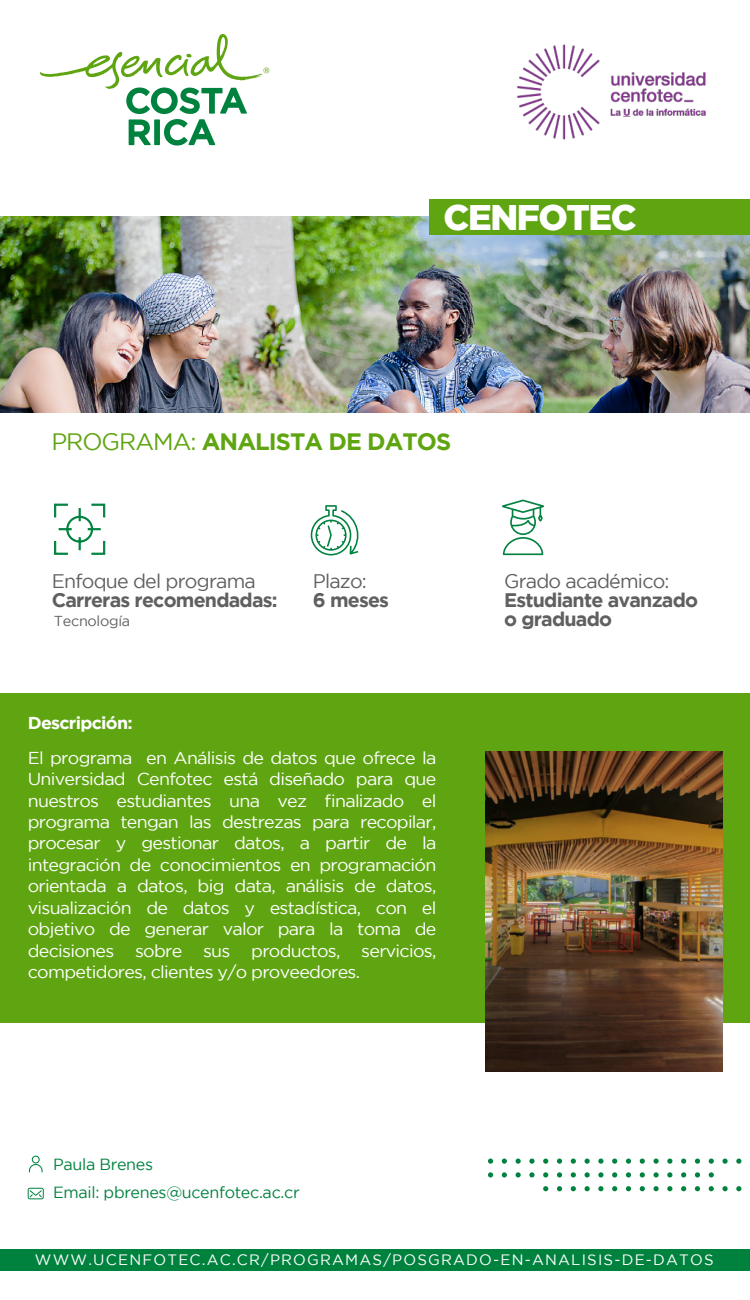
<style>
.page{position:relative;width:750px;height:1300px;background:#fff}
.page>*{position:absolute;margin:0;border:0;box-sizing:border-box;transform-origin:0 0}
.t1{font:900 35.47px "Gotham";letter-spacing:-.04em;color:#fff}
.t2{font:700 23.7px "Gotham";letter-spacing:-.04em;color:#5fa511}
.t3{font:700 19.58px/19.2px "Gotham";letter-spacing:-.04em;color:#606060}
.t4{font:19.58px "Gotham";letter-spacing:-.04em;color:#606060}
.t5{font:17.17px/21.5px "Gotham";letter-spacing:-.04em;color:#fff;text-align:justify;scale:1.04 1}
.t6{font:700 17.17px "Gotham";letter-spacing:-.04em;color:#fff;scale:1.04 1}
.t7{font:16.12px/28.2px "Gotham";letter-spacing:-.02em;color:#00823f}
.t8{font:15px "Gotham";letter-spacing:.08em;color:#fff}
.t9{font:14.4px "Gotham";letter-spacing:-.02em;color:#606060}
.s1{font-weight:400}
</style>
<div class="page">
<img style="left:0;top:216px;width:750px;height:196px">
<div style="left:430px;top:200px;width:320px;height:35px;background:#5fa511"></div>
<div style="left:0;top:693px;width:750px;height:329px;background:#5fa511"></div>
<img style="left:485px;top:752px;width:237px;height:319px">
<div style="left:0;top:1250px;width:750px;height:20px;background:#00823f"></div>
<svg style="left:54px;top:504px;width:51px;height:51px"></svg>
<svg style="left:311px;top:505px;width:48px;height:50px"></svg>
<svg style="left:502px;top:499px;width:42px;height:56px"></svg>
<img style="left:517px;top:44px;width:189px;height:96px">
<svg style="left:736px;top:1186px;width:5px;height:5px"></svg>
<svg style="left:736px;top:1158px;width:5px;height:5px"></svg>
<svg style="left:722px;top:1186px;width:6px;height:5px"></svg>
<svg style="left:722px;top:1158px;width:6px;height:5px"></svg>
<svg style="left:709px;top:1186px;width:5px;height:5px"></svg>
<svg style="left:709px;top:1172px;width:5px;height:5px"></svg>
<svg style="left:709px;top:1158px;width:5px;height:5px"></svg>
<svg style="left:695px;top:1186px;width:5px;height:5px"></svg>
<svg style="left:695px;top:1172px;width:5px;height:5px"></svg>
<svg style="left:695px;top:1158px;width:5px;height:5px"></svg>
<svg style="left:681px;top:1186px;width:5px;height:5px"></svg>
<svg style="left:681px;top:1172px;width:5px;height:5px"></svg>
<svg style="left:681px;top:1158px;width:5px;height:5px"></svg>
<svg style="left:667px;top:1186px;width:5px;height:5px"></svg>
<svg style="left:667px;top:1172px;width:5px;height:5px"></svg>
<svg style="left:667px;top:1158px;width:5px;height:5px"></svg>
<svg style="left:654px;top:1186px;width:5px;height:5px"></svg>
<svg style="left:654px;top:1172px;width:5px;height:5px"></svg>
<svg style="left:654px;top:1158px;width:5px;height:5px"></svg>
<svg style="left:640px;top:1186px;width:5px;height:5px"></svg>
<svg style="left:640px;top:1172px;width:5px;height:5px"></svg>
<svg style="left:640px;top:1158px;width:5px;height:5px"></svg>
<svg style="left:626px;top:1186px;width:5px;height:5px"></svg>
<svg style="left:626px;top:1172px;width:5px;height:5px"></svg>
<svg style="left:626px;top:1158px;width:5px;height:5px"></svg>
<svg style="left:612px;top:1186px;width:5px;height:5px"></svg>
<svg style="left:612px;top:1172px;width:5px;height:5px"></svg>
<svg style="left:612px;top:1158px;width:5px;height:5px"></svg>
<svg style="left:598px;top:1186px;width:5px;height:5px"></svg>
<svg style="left:598px;top:1172px;width:5px;height:5px"></svg>
<svg style="left:598px;top:1158px;width:5px;height:5px"></svg>
<svg style="left:585px;top:1186px;width:5px;height:5px"></svg>
<svg style="left:585px;top:1172px;width:5px;height:5px"></svg>
<svg style="left:585px;top:1158px;width:5px;height:5px"></svg>
<svg style="left:571px;top:1186px;width:5px;height:5px"></svg>
<svg style="left:571px;top:1172px;width:5px;height:5px"></svg>
<svg style="left:571px;top:1158px;width:5px;height:5px"></svg>
<svg style="left:557px;top:1186px;width:5px;height:5px"></svg>
<svg style="left:557px;top:1172px;width:5px;height:5px"></svg>
<svg style="left:557px;top:1158px;width:5px;height:5px"></svg>
<svg style="left:543px;top:1186px;width:5px;height:5px"></svg>
<svg style="left:543px;top:1172px;width:5px;height:5px"></svg>
<svg style="left:543px;top:1158px;width:5px;height:5px"></svg>
<svg style="left:529px;top:1172px;width:6px;height:5px"></svg>
<svg style="left:529px;top:1158px;width:6px;height:5px"></svg>
<svg style="left:516px;top:1172px;width:5px;height:5px"></svg>
<svg style="left:516px;top:1158px;width:5px;height:5px"></svg>
<svg style="left:502px;top:1172px;width:5px;height:5px"></svg>
<svg style="left:502px;top:1158px;width:5px;height:5px"></svg>
<svg style="left:488px;top:1172px;width:5px;height:5px"></svg>
<svg style="left:488px;top:1158px;width:5px;height:5px"></svg>
<svg style="left:29px;top:1155px;width:14px;height:17px"></svg>
<svg style="left:28px;top:1188px;width:16px;height:11px"></svg>
<svg style="left:40px;top:34px;width:229px;height:112px"></svg>
<div style="left:25px;top:1249px;width:698px;height:23px;background:#00823f"></div>
<h1 class="t1" style="left:444px;top:197px;width:195px">CENFOTEC</h1>
<h2 class="t2" style="left:51px;top:427px;width:401px"><span class="s1">PROGRAMA:</span> ANALISTA DE DATOS</h2>
<p class="t4" style="left:52px;top:570px;width:206px">Enfoque del programa</p>
<p class="t3" style="left:52px;top:590px;width:227px">Carreras recomendadas:</p>
<p class="t9" style="left:54px;top:613px;width:78px">Tecnología</p>
<p class="t4" style="left:313px;top:570px;width:56px">Plazo:</p>
<p class="t3" style="left:313px;top:590px;width:78px">6 meses</p>
<p class="t6" style="left:28px;top:713px;width:103px">Descripción:</p>
<p class="t5" style="left:28px;top:746px;width:395px">El programa en Análisis de datos que ofrece la Universidad Cenfotec está diseñado para que nuestros estudiantes una vez finalizado el programa tengan las destrezas para recopilar, procesar y gestionar datos, a partir de la integración de conocimientos en programación orientada a datos, big data, análisis de datos, visualización de datos y estadística, con el objetivo de generar valor para la toma de decisiones sobre sus productos, servicios, competidores, clientes y/o proveedores.</p>
<p class="t4" style="left:504px;top:570px;width:167px">Grado académico:</p>
<p class="t3" style="left:504px;top:590px;width:196px">Estudiante avanzado o graduado</p>
<p class="t7" style="left:53px;top:1150px;width:248px">Paula Brenes<br>Email: pbrenes@ucenfotec.ac.cr</p>
<p class="t8" style="left:35px;top:1252px;width:680px">WWW.UCENFOTEC.AC.CR/PROGRAMAS/POSGRADO-EN-ANALISIS-DE-DATOS</p>
</div>
